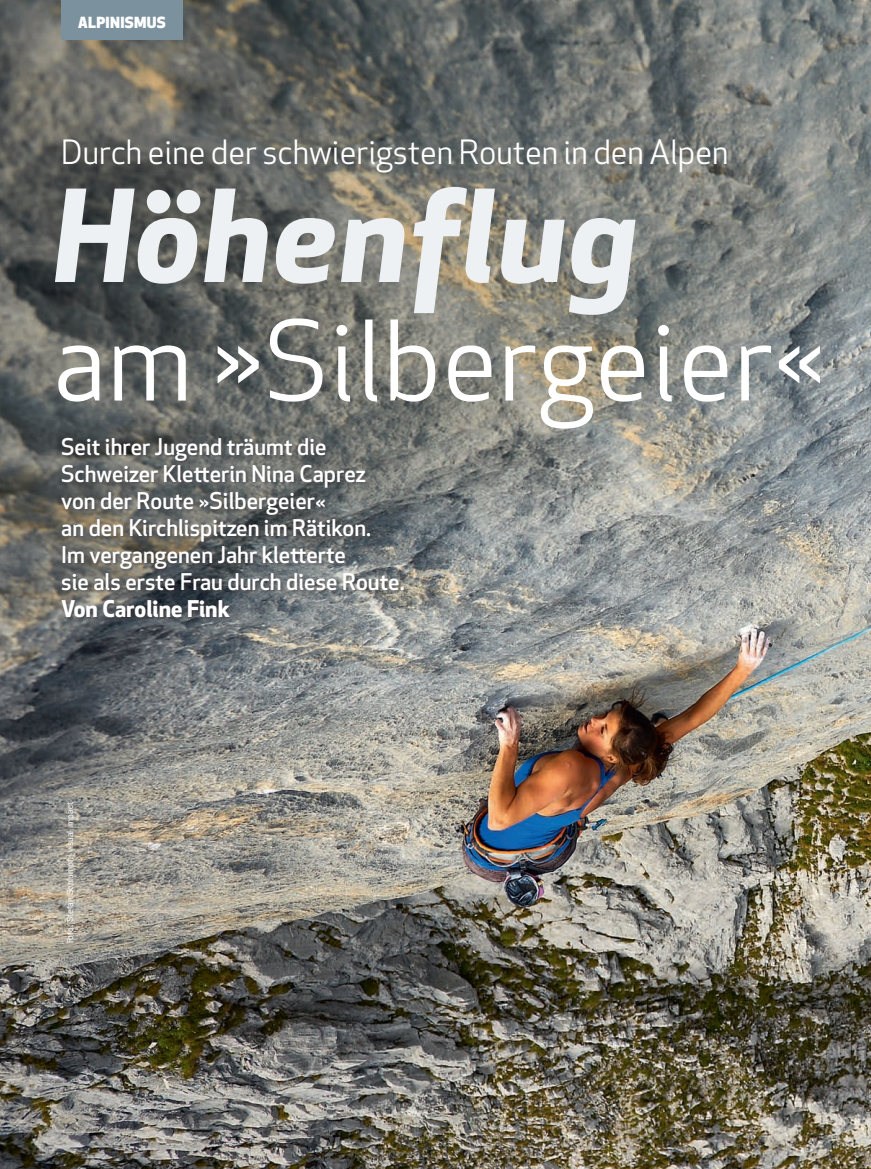
<style>
.page{position:relative;width:871px;height:1169px;background:#fff}
.page>*{position:absolute;margin:0;border:0;box-sizing:border-box;transform-origin:0 0}
.t1{font:italic 700 124.5px "Apex New";letter-spacing:.02em;color:#eef1f3}
.t2{font:108px "Apex New";letter-spacing:.01em;color:#fff}
.t3{font:32.7px "Apex New";color:#fff}
.t4{font:500 22.5px/27px "Apex New";color:#fff}
.t5{font:700 22.5px "Apex New";color:#fff}
.t6{font:800 15px "Apex New";letter-spacing:.02em;color:#fff}
.t7{font:9px "Franklin Gothic LT";color:#fff;scale:.96 1}
</style>
<div class="page">
<img style="left:0;top:0;width:871px;height:1169px">
<div style="left:61px;top:0;width:122px;height:40px;background:#7b919d"></div>
<img style="left:61px;top:436px;width:347px;height:185px">
<p class="t6" style="left:78px;top:12px;width:89px">ALPINISMUS</p>
<h3 class="t3" style="left:61px;top:131px;width:669px">Durch eine der schwierigsten Routen in den Alpen</h3>
<h1 class="t1" style="left:53px;top:146px;width:586px">Höhenflug</h1>
<h2 class="t2" style="left:53px;top:293px;width:773px">am »Silbergeier«</h2>
<p class="t4" style="left:61px;top:432px;width:345px">Seit ihrer Jugend träumt die<br>Schweizer Kletterin Nina Caprez von der Route »Silbergeier«<br>an den Kirchlispitzen im Rätikon.<br>Im vergangenen Jahr kletterte<br>sie als erste Frau durch diese Route.</p>
<p class="t5" style="left:61px;top:592px;width:170px">Von Caroline Fink</p>
<p class="t7" style="left:65px;top:943px;width:148px;rotate:-90deg">Foto: Stefan Schlumpf | visual impact</p>
</div>
